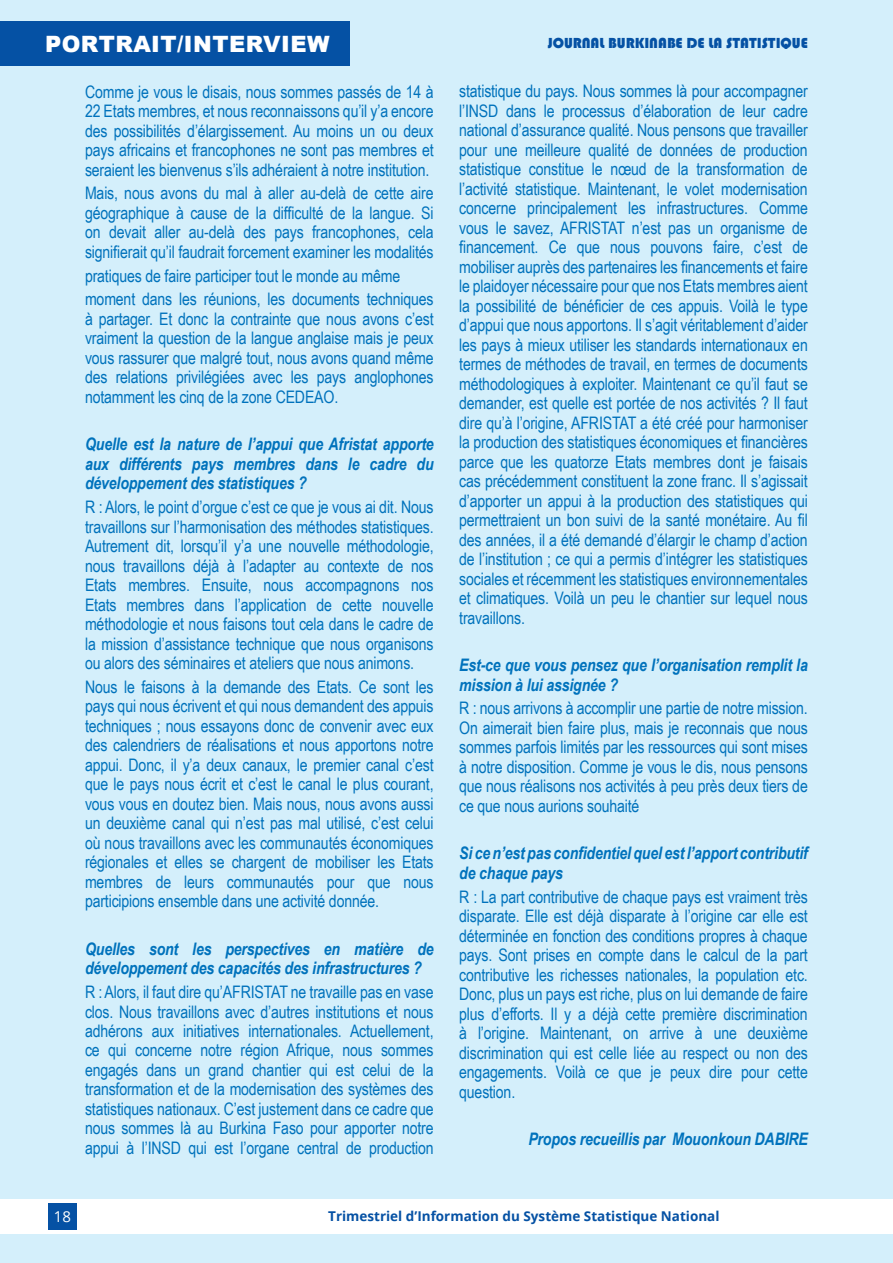
<style>
.page{position:relative;width:893px;height:1263px;background:#d4effb}
.page>*{position:absolute;margin:0;border:0;box-sizing:border-box;transform-origin:0 0}
.t1{font:900 22.5px "Arial";letter-spacing:.02em;color:#fff}
.t2{font:17.25px/19.5px "Arial Narrow";letter-spacing:-.01em;color:#0072bc;text-align:justify}
.t3{font:italic 700 17.25px/19.5px "Arial Narrow";letter-spacing:-.01em;color:#0072bc}
.t4{font:15px "Bauhaus 93";color:#0551a4}
.t5{font:15px "Open Sans";color:#fff}
.t6{font:700 13.5px "Open Sans";color:#0551a4}
</style>
<div class="page">
<div style="left:0;top:1199px;width:893px;height:34px;background:#fff"></div>
<div style="left:48px;top:1203px;width:29px;height:26px;background:#0551a4"></div>
<div style="left:0;top:21px;width:349px;height:45px;background:#0551a4"></div>
<h1 class="t1" style="left:45px;top:27px;width:286px">PORTRAIT/INTERVIEW</h1>
<p class="t2" style="left:85px;top:81px;width:350px">Comme je vous le disais, nous sommes passés de 14 à 22 Etats membres, et nous reconnaissons qu’il y’a encore des possibilités d’élargissement. Au moins un ou deux pays africains et francophones ne sont pas membres et seraient les bienvenus s’ils adhéraient à notre institution.</p>
<p class="t2" style="left:85px;top:183px;width:350px">Mais, nous avons du mal à aller au-delà de cette aire géographique à cause de la difficulté de la langue. Si on devait aller au-delà des pays francophones, cela signifierait qu’il faudrait forcement examiner les modalités</p>
<p class="t2" style="left:85px;top:263px;width:350px;line-height:23.7px">pratiques de faire participer tout le monde au même moment dans les réunions, les documents techniques</p>
<p class="t2" style="left:85px;top:308px;width:350px">à partager. Et donc la contrainte que nous avons c’est vraiment la question de la langue anglaise mais je peux vous rassurer que malgré tout, nous avons quand même des relations privilégiées avec les pays anglophones notamment les cinq de la zone CEDEAO.</p>
<p class="t3" style="left:85px;top:434px;width:350px;text-align:justify">Quelle est la nature de l’appui que Afristat apporte aux différents pays membres dans le cadre du développement des statistiques ?</p>
<p class="t2" style="left:85px;top:497px;width:350px">R : Alors, le point d’orgue c’est ce que je vous ai dit. Nous travaillons sur l’harmonisation des méthodes statistiques.<br>Autrement dit, lorsqu’il y’a une nouvelle méthodologie, nous travaillons déjà à l’adapter au contexte de nos Etats membres. Ensuite, nous accompagnons nos Etats membres dans l’application de cette nouvelle méthodologie et nous faisons tout cela dans le cadre de la mission d’assistance technique que nous organisons ou alors des séminaires et ateliers que nous animons.</p>
<p class="t2" style="left:85px;top:676px;width:350px">Nous le faisons à la demande des Etats. Ce sont les pays qui nous écrivent et qui nous demandent des appuis techniques ; nous essayons donc de convenir avec eux des calendriers de réalisations et nous apportons notre appui. Donc, il y’a deux canaux, le premier canal c’est que le pays nous écrit et c’est le canal le plus courant, vous vous en doutez bien. Mais nous, nous avons aussi un deuxième canal qui n’est pas mal utilisé, c’est celui où nous travaillons avec les communautés économiques régionales et elles se chargent de mobiliser les Etats membres de leurs communautés pour que nous participions ensemble dans une activité donnée.</p>
<p class="t3" style="left:85px;top:938px;width:350px">Quelles sont les perspectives en matière de développement des capacités des infrastructures ?</p>
<p class="t2" style="left:85px;top:981px;width:350px">R : Alors, il faut dire qu’AFRISTAT ne travaille pas en vase clos. Nous travaillons avec d’autres institutions et nous adhérons aux initiatives internationales. Actuellement, ce qui concerne notre région Afrique, nous sommes engagés dans un grand chantier qui est celui de la transformation et de la modernisation des systèmes des statistiques nationaux. C’est justement dans ce cadre que nous sommes là au Burkina Faso pour apporter notre appui à l’INSD qui est l’organe central de production</p>
<p class="t4" style="left:548px;top:34px;width:261px">JOURNAL BURKINABE DE LA STATISTIQUE</p>
<p class="t2" style="left:459px;top:81px;width:350px">statistique du pays. Nous sommes là pour accompagner l’INSD dans le processus d’élaboration de leur cadre national d’assurance qualité. Nous pensons que travailler pour une meilleure qualité de données de production statistique constitue le nœud de la transformation de l’activité statistique. Maintenant, le volet modernisation concerne principalement les infrastructures. Comme vous le savez, AFRISTAT n’est pas un organisme de financement. Ce que nous pouvons faire, c’est de mobiliser auprès des partenaires les financements et faire le plaidoyer nécessaire pour que nos Etats membres aient la possibilité de bénéficier de ces appuis. Voilà le type d’appui que nous apportons. Il s’agit véritablement d’aider les pays à mieux utiliser les standards internationaux en termes de méthodes de travail, en termes de documents méthodologiques à exploiter. Maintenant ce qu’il faut se demander, est quelle est portée de nos activités ? Il faut dire qu’à l’origine, AFRISTAT a été créé pour harmoniser la production des statistiques économiques et financières parce que les quatorze Etats membres dont je faisais cas précédemment constituent la zone franc. Il s’agissait d’apporter un appui à la production des statistiques qui permettraient un bon suivi de la santé monétaire. Au fil des années, il a été demandé d’élargir le champ d’action de l’institution ; ce qui a permis d’intégrer les statistiques sociales et récemment les statistiques environnementales et climatiques. Voilà un peu le chantier sur lequel nous travaillons.</p>
<p class="t3" style="left:459px;top:654px;width:350px">Est-ce que vous pensez que l’organisation remplit la mission à lui assignée ?</p>
<p class="t2" style="left:459px;top:698px;width:350px">R : nous arrivons à accomplir une partie de notre mission.<br>On aimerait bien faire plus, mais je reconnais que nous sommes parfois limités par les ressources qui sont mises à notre disposition. Comme je vous le dis, nous pensons que nous réalisons nos activités à peu près deux tiers de ce que nous aurions souhaité</p>
<p class="t3" style="left:459px;top:843px;width:350px">Si ce n’est pas confidentiel quel est l’apport contributif de chaque pays</p>
<p class="t2" style="left:459px;top:886px;width:350px">R : La part contributive de chaque pays est vraiment très disparate. Elle est déjà disparate à l’origine car elle est déterminée en fonction des conditions propres à chaque pays. Sont prises en compte dans le calcul de la part contributive les richesses nationales, la population etc.<br>Donc, plus un pays est riche, plus on lui demande de faire plus d’efforts. Il y a déjà cette première discrimination à l’origine. Maintenant, on arrive à une deuxième discrimination qui est celle liée au respect ou non des engagements. Voilà ce que je peux dire pour cette question.</p>
<p class="t3" style="left:528px;top:1128px;width:281px">Propos recueillis par Mouonkoun DABIRE</p>
<p class="t5" style="left:54px;top:1206px;width:19px">18</p>
<p class="t6" style="left:141px;top:1207px;width:393px">Trimestriel d’Information du Système Statistique National</p>
<p class="t6" style="left:578px;top:1207px;width:175px">N° 000 / 1<sup>er</sup> trimestre 2021</p>
<p class="t6" style="left:328px;top:1207px;width:393px">Trimestriel d’Information du Système Statistique National</p>
</div>
